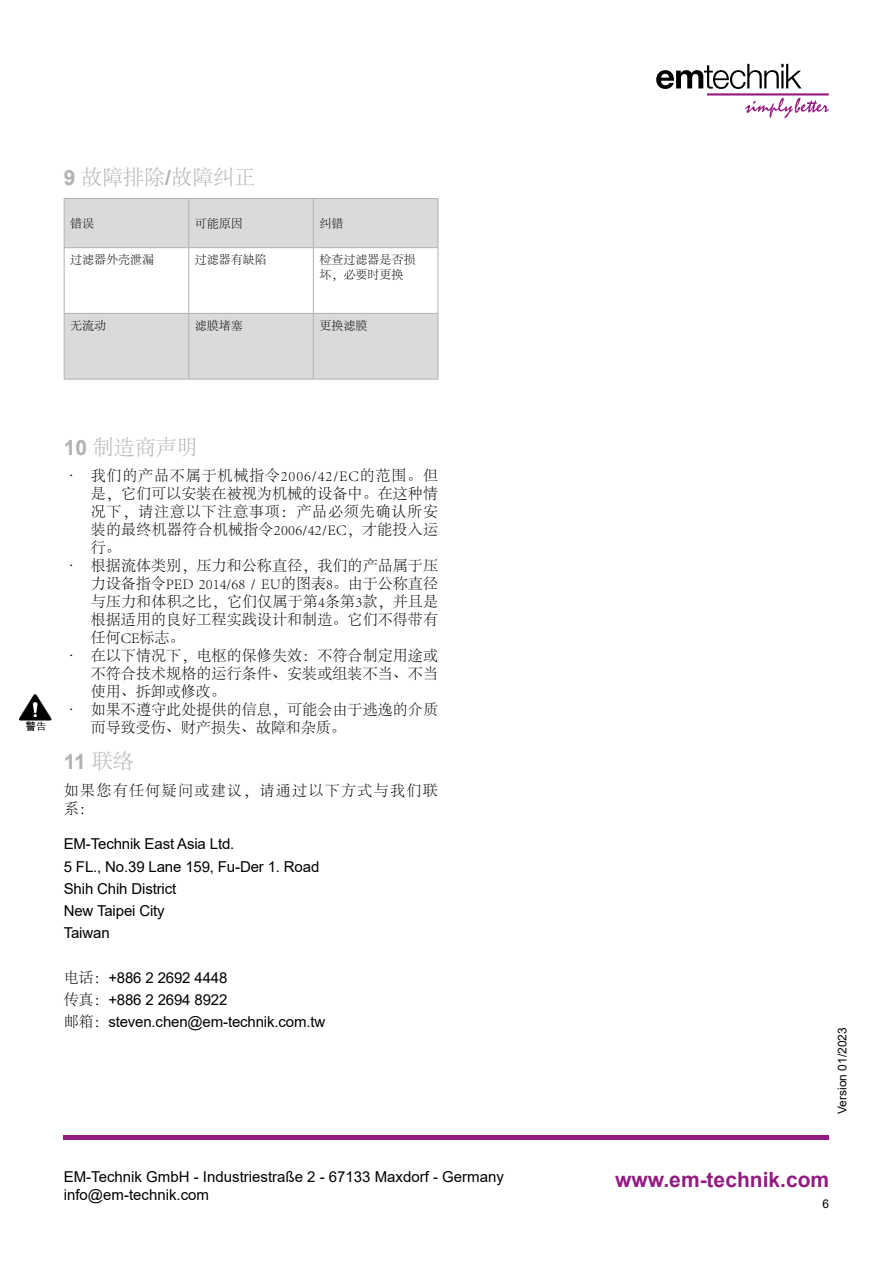
<style>
.page{position:relative;width:893px;height:1263px;background:#fff}
.page>*{position:absolute;margin:0;border:0;box-sizing:border-box;transform-origin:0 0}
.t1{font:700 21px "Arial";color:#921c81}
.t2{font:300 21px "Adobe Song Std";color:#b3b2b2}
.t3{font:700 21px "Arial";color:#b3b2b2}
.t4{font:300 15px/18px "Adobe Song Std";letter-spacing:.005em;color:#000;text-align:justify}
.t5{font:15px/22.2px "Arial";letter-spacing:-.01em;color:#000}
.t6{font:300 15px/18px "Adobe Song Std";letter-spacing:.09em;color:#000}
.t7{font:300 12px/15px "Adobe Song Std";color:#000}
.t8{font:12px "Arial";color:#000}
.s1{font-family:"Arial";font-weight:700}
.s2{font-family:"Adobe Song Std";font-weight:300}
</style>
<div class="page">
<svg style="left:656px;top:64px;width:173px;height:54px"></svg>
<div style="left:64px;top:1135px;width:765px;height:5px;background:#941c81"></div>
<svg style="left:65px;top:199px;width:373px;height:180px;fill:#dadada"></svg>
<hr style="left:64px;top:198px;width:125px;height:1px;background:#b3b2b2">
<hr style="left:64px;top:199px;width:1px;height:48px;background:#b3b2b2">
<hr style="left:189px;top:198px;width:124px;height:1px;background:#b3b2b2">
<hr style="left:188px;top:199px;width:1px;height:48px;background:#b3b2b2">
<hr style="left:313px;top:198px;width:125px;height:1px;background:#b3b2b2">
<hr style="left:313px;top:199px;width:1px;height:48px;background:#b3b2b2">
<hr style="left:438px;top:199px;width:1px;height:48px;background:#b3b2b2">
<hr style="left:64px;top:247px;width:125px;height:1px;background:#b3b2b2">
<hr style="left:64px;top:248px;width:1px;height:65px;background:#b3b2b2">
<hr style="left:189px;top:247px;width:124px;height:1px;background:#b3b2b2">
<hr style="left:188px;top:248px;width:1px;height:65px;background:#b3b2b2">
<hr style="left:313px;top:247px;width:125px;height:1px;background:#b3b2b2">
<hr style="left:313px;top:248px;width:1px;height:65px;background:#b3b2b2">
<hr style="left:438px;top:248px;width:1px;height:65px;background:#b3b2b2">
<hr style="left:64px;top:313px;width:125px;height:1px;background:#b3b2b2">
<hr style="left:64px;top:314px;width:1px;height:65px;background:#b3b2b2">
<hr style="left:189px;top:313px;width:124px;height:1px;background:#b3b2b2">
<hr style="left:188px;top:314px;width:1px;height:65px;background:#b3b2b2">
<hr style="left:313px;top:313px;width:125px;height:1px;background:#b3b2b2">
<hr style="left:313px;top:314px;width:1px;height:65px;background:#b3b2b2">
<hr style="left:438px;top:314px;width:1px;height:65px;background:#b3b2b2">
<hr style="left:64px;top:379px;width:125px;height:1px;background:#b3b2b2">
<hr style="left:189px;top:379px;width:124px;height:1px;background:#b3b2b2">
<hr style="left:313px;top:379px;width:125px;height:1px;background:#b3b2b2">
<img style="left:18px;top:694px;width:34px;height:37px">
<h1 class="t2" style="left:64px;top:166px;width:193px"><span class="s1">9</span> 故障排除<span class="s1">/</span>故障纠正</h1>
<p class="t7" style="left:70px;top:217px;width:25px">错误</p>
<p class="t7" style="left:195px;top:217px;width:49px">可能原因</p>
<p class="t7" style="left:319px;top:217px;width:25px">纠错</p>
<p class="t7" style="left:70px;top:253px;width:85px">过滤器外壳泄漏</p>
<p class="t7" style="left:195px;top:253px;width:73px">过滤器有缺陷</p>
<p class="t7" style="left:319px;top:253px;width:97px">检查过滤器是否损坏，必要时更换</p>
<p class="t7" style="left:70px;top:319px;width:37px">无流动</p>
<p class="t7" style="left:195px;top:319px;width:49px">滤膜堵塞</p>
<p class="t7" style="left:319px;top:319px;width:49px">更换滤膜</p>
<h1 class="t2" style="left:64px;top:436px;width:136px"><span class="s1">10</span> 制造商声明</h1>
<p class="t4" style="left:91px;top:467px;width:349px;text-indent:-27px">• 我们的产品不属于机械指令2006/42/EC的范围。但是，它们可以安装在被视为机械的设备中。在这种情况下，请注意以下注意事项：产品必须先确认所安装的最终机器符合机械指令2006/42/EC，才能投入运行。</p>
<p class="t4" style="left:91px;top:557px;width:349px;text-indent:-27px">• 根据流体类别，压力和公称直径，我们的产品属于压力设备指令PED 2014/68 / EU的图表8。由于公称直径与压力和体积之比，它们仅属于第4条第3款，并且是根据适用的良好工程实践设计和制造。它们不得带有任何CE标志。</p>
<p class="t4" style="left:91px;top:647px;width:349px;text-indent:-27px">• 在以下情况下，电枢的保修失效：不符合制定用途或不符合技术规格的运行条件、安装或组装不当、不当使用、拆卸或修改。</p>
<p class="t4" style="left:91px;top:701px;width:349px;text-indent:-27px">• 如果不遵守此处提供的信息，可能会由于逃逸的介质而导致受伤、财产损失、故障和杂质。</p>
<h1 class="t3" style="left:64px;top:747px;width:72px">11 <span class="s2">联络</span></h1>
<p class="t6" style="left:64px;top:782px;width:376px">如果您有任何疑问或建议，请通过以下方式与我们联系：</p>
<p class="t5" style="left:64px;top:833px;width:257px">EM-Technik East Asia Ltd.<br>5 FL., No.39 Lane 159, Fu-Der 1. Road<br>Shih Chih District<br>New Taipei City<br>Taiwan</p>
<p class="t5" style="left:64px;top:966px;width:263px"><span class="s2">电话：</span>+886 2 2692 4448<br><span class="s2">传真：</span>+886 2 2694 8922<br><span class="s2">邮箱：</span>steven.chen@em-technik.com.tw</p>
<p class="t8" style="left:834px;top:1114px;width:88px;rotate:-90deg">Version 01/2023</p>
<p class="t5" style="left:64px;top:1168px;width:442px;line-height:18px">EM-Technik GmbH - Industriestraße 2 - 67133 Maxdorf - Germany info@em-technik.com</p>
<h1 class="t1" style="left:615px;top:1165px;width:215px">www.em-technik.com</h1>
<p class="t8" style="left:822px;top:1195px;width:8px">6</p>
</div>
